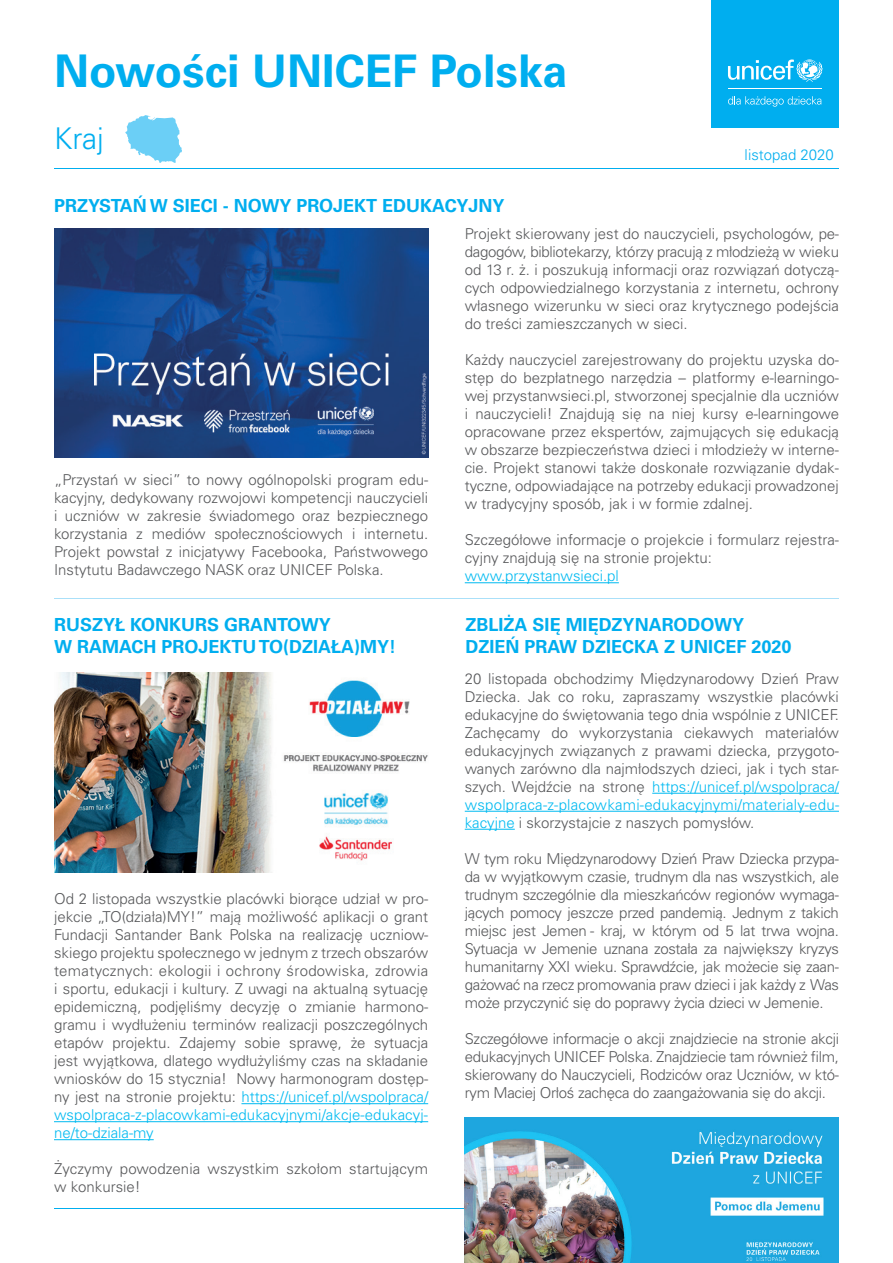
<style>
.page{position:relative;width:893px;height:1263px;background:#fff}
.page>*{position:absolute;margin:0;border:0;box-sizing:border-box;transform-origin:0 0}
.t1{font:700 45px "Univers LT Pro 65";color:#00aeef}
.t2{font:300 30px "Univers LT Pro 45";color:#00aeef}
.t3{font:700 18px/21.6px "Univers LT Pro 65";color:#00aeef}
.t4{font:300 15px/18px "Univers LT Pro 45";color:#57585a;text-align:justify}
.t5{font:300 15px "Univers LT Pro 45";color:#00baf1}
.t6{font:300 15px "Univers LT Pro 45";color:#00aeef}
.s1{color:#00baf1}
</style>
<div class="page">
<div style="left:711px;top:0;width:128px;height:128px;background:#00aeef"></div>
<svg style="left:728px;top:59px;width:94px;height:23px"></svg>
<hr style="left:728px;top:89px;width:93px;height:1px;background:#fff">
<svg style="left:728px;top:96px;width:93px;height:11px"></svg>
<hr style="left:241px;top:1103px;width:187px;height:1px;background:#00baf1">
<hr style="left:54px;top:1121px;width:374px;height:1px;background:#00baf1">
<hr style="left:54px;top:1139px;width:100px;height:1px;background:#00baf1">
<img style="left:54px;top:228px;width:374px;height:230px">
<img style="left:54px;top:673px;width:374px;height:200px">
<hr style="left:54px;top:168px;width:785px;height:1px;background:#00aeef">
<hr style="left:54px;top:1208px;width:785px;height:1px;background:#00aeef">
<hr style="left:54px;top:598px;width:785px;height:1px;background:#aae0f9">
<svg style="left:125px;top:115px;width:57px;height:48px"></svg>
<hr style="left:465px;top:582px;width:154px;height:1px;background:#00baf1">
<hr style="left:652px;top:793px;width:187px;height:1px;background:#00baf1">
<hr style="left:465px;top:811px;width:374px;height:1px;background:#00baf1">
<hr style="left:465px;top:829px;width:50px;height:1px;background:#00baf1">
<img style="left:465px;top:1117px;width:374px;height:146px">
<h1 class="t1" style="left:54px;top:39px;width:515px">Nowości UNICEF Polska</h1>
<h2 class="t2" style="left:54px;top:119px;width:51px">Kraj</h2>
<p class="t3" style="left:54px;top:194px;width:452px">PRZYSTAŃ W SIECI - NOWY PROJEKT EDUKACYJNY</p>
<p class="t6" style="left:745px;top:145px;width:91px">listopad 2020</p>
<p class="t4" style="left:54px;top:471px;width:376px">„Przystań w sieci” to nowy ogólnopolski program edu&shy;kacyjny, dedykowany rozwojowi kompetencji nauczycieli i uczniów w zakresie świadomego oraz bezpiecznego korzystania z mediów społecznościowych i internetu.<br>Projekt powstał z inicjatywy Facebooka, Państwowego Instytutu Badawczego NASK oraz UNICEF Polska.</p>
<p class="t3" style="left:54px;top:613px;width:344px">RUSZYŁ KONKURS GRANTOWY<br>W RAMACH PROJEKTU TO(DZIAŁA)MY!</p>
<p class="t4" style="left:54px;top:889px;width:376px">Od 2 listopada wszystkie placówki biorące udział w pro&shy;jekcie „TO(działa)MY!” mają możliwość aplikacji o grant Fundacji Santander Bank Polska na realizację uczniow&shy;skiego projektu społecznego w jednym z trzech obszarów tematycznych: ekologii i ochrony środowiska, zdrowia i sportu, edukacji i kultury. Z uwagi na aktualną sytuację epidemiczną, podjęliśmy decyzję o zmianie harmono&shy;gramu i wydłużeniu terminów realizacji poszczególnych etapów projektu. Zdajemy sobie sprawę, że sytuacja jest wyjątkowa, dlatego wydłużyliśmy czas na składanie wniosków do 15 stycznia! Nowy harmonogram dostęp&shy;ny jest na stronie projektu: <span class="s1">https://unicef.pl/wspolpraca/ wspolpraca-z-placowkami-edukacyjnymi/akcje-edukacyj&shy;ne/to-dziala-my</span></p>
<p class="t4" style="left:54px;top:1159px;width:376px">Życzymy powodzenia wszystkim szkołom startującym w konkursie!</p>
<p class="t4" style="left:465px;top:224px;width:376px">Projekt skierowany jest do nauczycieli, psychologów, pe&shy;dagogów, bibliotekarzy, którzy pracują z młodzieżą w wieku od 13 r. ż. i poszukują informacji oraz rozwiązań dotyczą&shy;cych odpowiedzialnego korzystania z internetu, ochrony własnego wizerunku w sieci oraz krytycznego podejścia do treści zamieszczanych w sieci.</p>
<p class="t4" style="left:465px;top:350px;width:376px">Każdy nauczyciel zarejestrowany do projektu uzyska do&shy;stęp do bezpłatnego narzędzia – platformy e-learningo&shy;wej przystanwsieci.pl, stworzonej specjalnie dla uczniów i nauczycieli! Znajdują się na niej kursy e-learningowe opracowane przez ekspertów, zajmujących się edukacją w obszarze bezpieczeństwa dzieci i młodzieży w interne&shy;cie. Projekt stanowi także doskonałe rozwiązanie dydak&shy;tyczne, odpowiadające na potrzeby edukacji prowadzonej w tradycyjny sposób, jak i w formie zdalnej.</p>
<p class="t4" style="left:465px;top:530px;width:376px">Szczegółowe informacje o projekcie i formularz rejestra&shy;cyjny znajdują się na stronie projektu:</p>
<p class="t5" style="left:465px;top:566px;width:156px">www.przystanwsieci.pl</p>
<p class="t3" style="left:466px;top:613px;width:327px">ZBLIŻA SIĘ MIĘDZYNARODOWY<br>DZIEŃ PRAW DZIECKA Z UNICEF 2020</p>
<p class="t4" style="left:465px;top:669px;width:376px">20 listopada obchodzimy Międzynarodowy Dzień Praw Dziecka. Jak co roku, zapraszamy wszystkie placówki edukacyjne do świętowania tego dnia wspólnie z UNICEF.<br>Zachęcamy do wykorzystania ciekawych materiałów edukacyjnych związanych z prawami dziecka, przygoto&shy;wanych zarówno dla najmłodszych dzieci, jak i tych star&shy;szych. Wejdźcie na stronę <span class="s1">https://unicef.pl/wspolpraca/ wspolpraca-z-placowkami-edukacyjnymi/materialy-edu&shy;kacyjne</span> i skorzystajcie z naszych pomysłów.</p>
<p class="t4" style="left:465px;top:849px;width:376px">W tym roku Międzynarodowy Dzień Praw Dziecka przypa&shy;da w wyjątkowym czasie, trudnym dla nas wszystkich, ale trudnym szczególnie dla mieszkańców regionów wymaga&shy;jących pomocy jeszcze przed pandemią. Jednym z takich miejsc jest Jemen - kraj, w którym od 5 lat trwa wojna.<br>Sytuacja w Jemenie uznana została za największy kryzys humanitarny XXI wieku. Sprawdźcie, jak możecie się zaan&shy;gażować na rzecz promowania praw dzieci i jak każdy z Was może przyczynić się do poprawy życia dzieci w Jemenie.</p>
<p class="t4" style="left:465px;top:1029px;width:376px">Szczegółowe informacje o akcji znajdziecie na stronie akcji edukacyjnych UNICEF Polska. Znajdziecie tam również film, skierowany do Nauczycieli, Rodziców oraz Uczniów, w któ&shy;rym Maciej Orłoś zachęca do zaangażowania się do akcji.</p>
</div>
